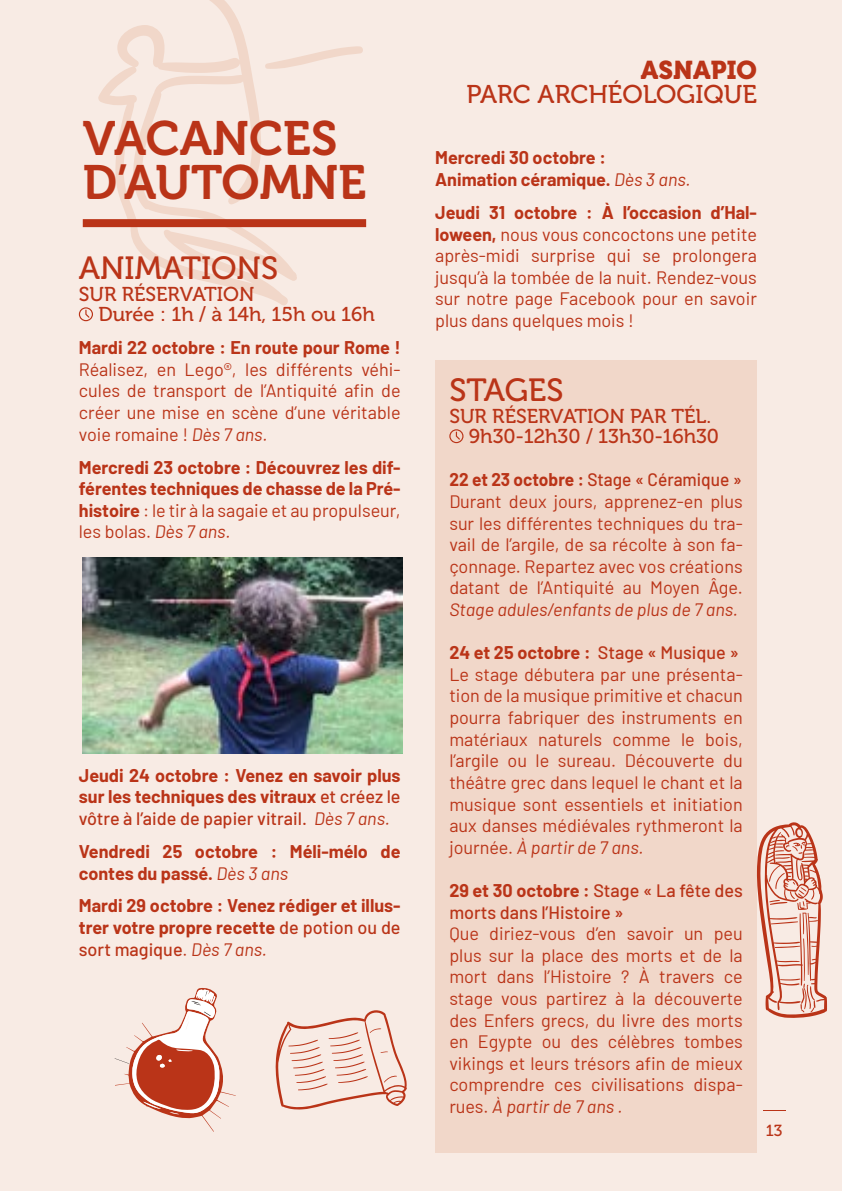
<style>
.page{position:relative;width:842px;height:1191px;background:#f8ebe4}
.page>*{position:absolute;margin:0;border:0;box-sizing:border-box;transform-origin:0 0}
.t1{font:48px/44px "Museo 700";color:#ba3418}
.t2{font:32px "Museo 500";color:#ba3418}
.t3{font:25.6px "Museo 500";color:#ba3418}
.t4{font:25.6px "Museo 900";color:#ba3418}
.t5{font:20px/20px "Museo 500";color:#ba3418}
.t6{font:18px/21.6px "Barlow";color:#ba3418;text-align:justify}
.t7{font:700 18px/21.6px "Barlow";color:#ba3418;text-align:justify}
.t8{font:500 18px/21.6px "Barlow";color:#ba3418}
.t9{font:italic 18px "Barlow";color:#ba3418}
.t10{font:16px "Museo 500";color:#ba3418}
.s1{font-style:italic}
.s2{font-weight:400}
.s3{font-weight:400;font-style:italic}
.s4{font-weight:500}
.s5{font-weight:700}
</style>
<div class="page">
<svg style="left:98px;top:0;width:200px;height:306px"></svg>
<svg style="left:264px;top:46px;width:99px;height:24px"></svg>
<svg style="left:115px;top:988px;width:121px;height:143px"></svg>
<img style="left:83px;top:557px;width:319px;height:196px">
<div style="left:435px;top:360px;width:322px;height:792px;background:#f1d7c9"></div>
<svg style="left:449px;top:429px;width:14px;height:14px"></svg>
<svg style="left:79px;top:307px;width:14px;height:14px"></svg>
<div style="left:83px;top:219px;width:283px;height:8px;background:#ba3418"></div>
<svg style="left:757px;top:822px;width:70px;height:196px"></svg>
<svg style="left:275px;top:1010px;width:132px;height:99px"></svg>
<h1 class="t1" style="left:83px;top:117px;width:285px">VACANCES<br>D’AUTOMNE</h1>
<h2 class="t2" style="left:79px;top:251px;width:201px">ANIMATIONS</h2>
<p class="t5" style="left:98px;top:285px;width:278px;text-indent:-20px">SUR RÉSERVATION<br>Durée : 1h / à 14h, 15h ou 16h</p>
<p class="t7" style="left:79px;top:335px;width:323px">Mardi 22 octobre : En route pour Rome !</p>
<p class="t6" style="left:79px;top:357px;width:323px">Réalisez, en Lego®, les différents véhi&shy;cules de transport de l’Antiquité afin de créer une mise en scène d’une véritable voie romaine ! <span class="s1">Dès 7 ans.</span></p>
<p class="t7" style="left:79px;top:455px;width:323px">Mercredi 23 octobre : Découvrez les dif&shy;férentes techniques de chasse de la Pré&shy;histoire <span class="s2">: le tir à la sagaie et au propulseur, les bolas.</span> <span class="s3">Dès 7 ans.</span></p>
<p class="t7" style="left:79px;top:763px;width:323px">Jeudi 24 octobre : Venez en savoir plus sur les techniques des vitraux <span class="s4">et créez le vôtre à l’aide de papier vitrail.</span> <span class="s3">Dès 7 ans.</span></p>
<p class="t7" style="left:79px;top:839px;width:323px">Vendredi 25 octobre : Méli-mélo de contes du passé. <span class="s3">Dès 3 ans</span></p>
<p class="t7" style="left:79px;top:893px;width:323px">Mardi 29 octobre : Venez rédiger et illus&shy;trer votre propre recette <span class="s4">de potion ou de sort magique</span><span class="s2">.</span> <span class="s3">Dès 7 ans.</span></p>
<h3 class="t4" style="left:641px;top:56px;width:117px">ASNAPIO</h3>
<h3 class="t3" style="left:466px;top:80px;width:292px">PARC ARCHÉOLOGIQUE</h3>
<p class="t7" style="left:435px;top:146px;width:257px">Mercredi 30 octobre :<br>Animation céramique. <span class="s3">Dès 3 ans.</span></p>
<p class="t6" style="left:435px;top:200px;width:323px"><span class="s5">Jeudi 31 octobre : À l’occasion d’Hal&shy;loween,</span> nous vous concoctons une petite après-midi surprise qui se prolongera jusqu’à la tombée de la nuit. Rendez-vous sur notre page Facebook pour en savoir plus dans quelques mois !</p>
<h2 class="t2" style="left:449px;top:372px;width:116px">STAGES</h2>
<p class="t5" style="left:469px;top:406px;width:252px;text-indent:-20px">SUR RÉSERVATION PAR TÉL.<br>9h30-12h30 / 13h30-16h30</p>
<p class="t6" style="left:449px;top:468px;width:295px"><span class="s5">22 et 23 octobre :</span> <span class="s4">Stage « Céramique » </span>Durant deux jours, apprenez-en plus sur les différentes techniques du tra&shy;vail de l’argile, de sa récolte à son fa&shy;çonnage. Repartez avec vos créations datant de l’Antiquité au Moyen Âge.</p>
<p class="t9" style="left:449px;top:596px;width:290px">Stage adules/enfants de plus de 7 ans.</p>
<p class="t6" style="left:449px;top:640px;width:295px;text-align:left"><span class="s5">24 et 25 octobre :</span> <span class="s4">Stage « Musique » </span>Le stage débutera par une présenta&shy;tion de la musique primitive et chacun pourra fabriquer des instruments en matériaux naturels comme le bois, l’argile ou le sureau. Découverte du théâtre grec dans lequel le chant et la musique sont essentiels et initiation aux danses médiévales rythmeront la journée. <span class="s1">À partir de 7 ans.</span></p>
<p class="t8" style="left:449px;top:878px;width:295px"><span class="s5">29 et 30 octobre :</span> Stage « La fête des morts dans l’Histoire »</p>
<p class="t6" style="left:449px;top:921px;width:295px">Que diriez-vous d’en savoir un peu plus sur la place des morts et de la mort dans l’Histoire ? À travers ce stage vous partirez à la découverte des Enfers grecs, du livre des morts en Egypte ou des célèbres tombes vikings et leurs trésors afin de mieux comprendre ces civilisations dispa&shy;rues. <span class="s1">À partir de 7 ans .</span></p>
<p class="t10" style="left:766px;top:1122px;width:18px">13</p>
</div>
